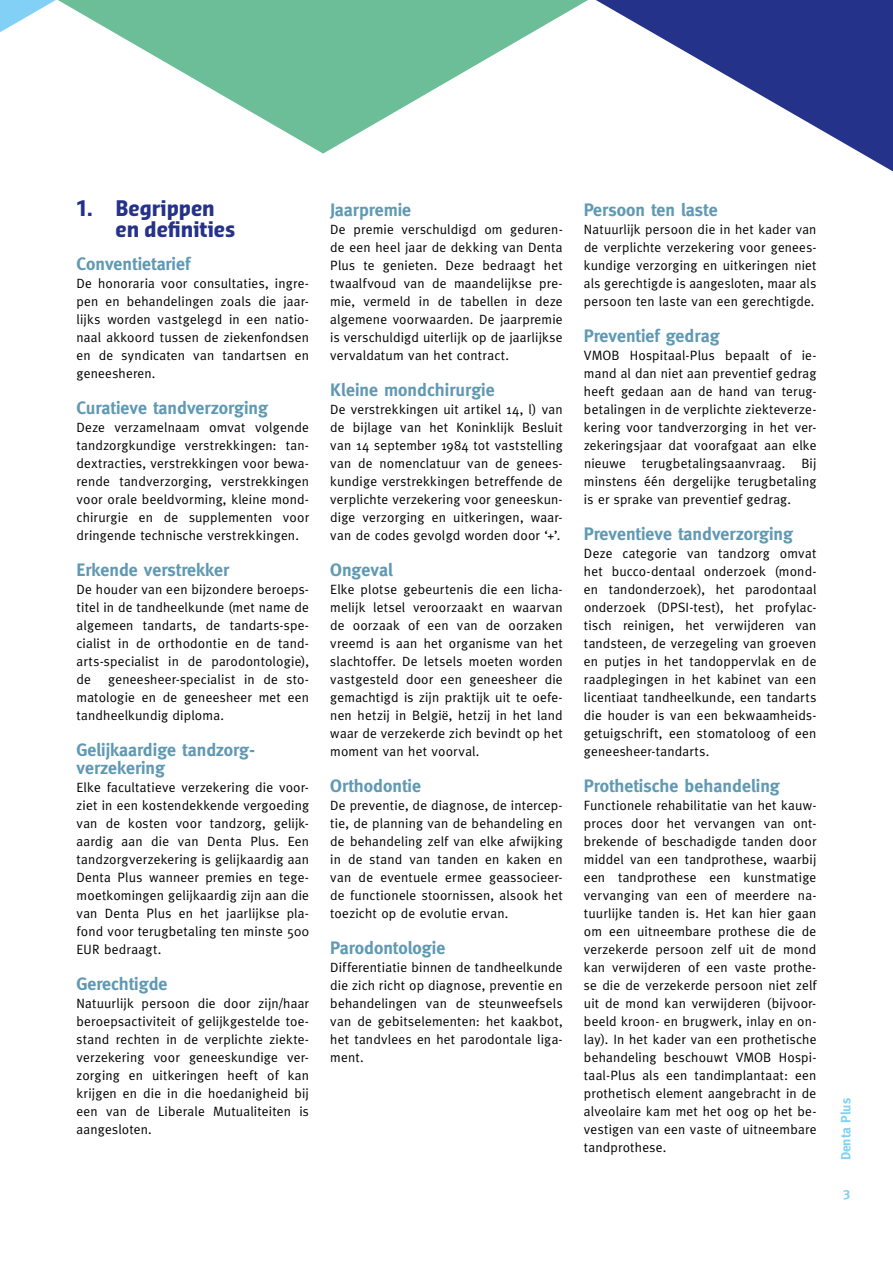
<style>
.page{position:relative;width:893px;height:1263px;background:#fff}
.page>*{position:absolute;margin:0;border:0;box-sizing:border-box;transform-origin:0 0}
.t1{font:700 21px/21px "Sansa Con Pro";color:#25328a}
.t2{font:700 18px/18px "Meta";color:#6099b3}
.t3{font:13.5px/18px "Meta";letter-spacing:.015em;color:#000;text-align:justify}
.t4{font:700 13.5px "Meta";color:#82d0f5}
</style>
<div class="page">
<svg style="left:58px;top:0;width:515px;height:154px;fill:#6cbe98"></svg>
<svg style="left:573px;top:0;width:320px;height:172px"></svg>
<svg style="left:0;top:0;width:56px;height:32px"></svg>
<h1 class="t1" style="left:116px;top:198px;width:121px;text-indent:-39px">1. Begrippen en definities</h1>
<h2 class="t2" style="left:77px;top:255px;width:115px">Conventietarief</h2>
<p class="t3" style="left:77px;top:274px;width:234px">De honoraria voor consultaties, ingre&shy;pen en behandelingen zoals die jaar&shy;lijks worden vastgelegd in een natio&shy;naal akkoord tussen de ziekenfondsen en de syndicaten van tandartsen en geneesheren.</p>
<h2 class="t2" style="left:77px;top:399px;width:193px">Curatieve tandverzorging</h2>
<p class="t3" style="left:77px;top:418px;width:234px">Deze verzamelnaam omvat volgende tandzorgkundige verstrekkingen: tan&shy;dextracties, verstrekkingen voor bewa&shy;rende tandverzorging, verstrekkingen voor orale beeldvorming, kleine mond&shy;chirurgie en de supplementen voor dringende technische verstrekkingen.</p>
<h2 class="t2" style="left:77px;top:561px;width:154px">Erkende verstrekker</h2>
<p class="t3" style="left:77px;top:580px;width:234px">De houder van een bijzondere beroeps&shy;titel in de tandheelkunde (met name de algemeen tandarts, de tandarts-spe&shy;cialist in de orthodontie en de tand&shy;arts-specialist in de parodontologie), de</p>
<p class="t3" style="left:77px;top:670px;width:234px;text-indent:32px">geneesheer-specialist in de sto&shy;matologie en de geneesheer met een tandheelkundig diploma.</p>
<h2 class="t2" style="left:77px;top:741px;width:179px">Gelijkaardige tandzorg&shy;verzekering</h2>
<p class="t3" style="left:77px;top:778px;width:234px">Elke facultatieve verzekering die voor&shy;ziet in een kostendekkende vergoeding van de kosten voor tandzorg, gelijk&shy;aardig aan die van Denta Plus. Een tandzorgverzekering is gelijkaardig aan Denta Plus wanneer premies en tege&shy;moetkomingen gelijkaardig zijn aan die van Denta Plus en het jaarlijkse pla&shy;fond voor terugbetaling ten minste 500<br>EUR bedraagt.</p>
<h2 class="t2" style="left:77px;top:975px;width:93px">Gerechtigde</h2>
<p class="t3" style="left:77px;top:994px;width:234px">Natuurlijk persoon die door zijn/haar beroepsactiviteit of gelijkgestelde toe&shy;stand rechten in de verplichte ziekte&shy;verzekering voor geneeskundige ver&shy;zorging en uitkeringen heeft of kan krijgen en die in die hoedanigheid bij een van de Liberale Mutualiteiten is aangesloten.</p>
<h2 class="t2" style="left:330px;top:201px;width:83px">Jaarpremie</h2>
<p class="t3" style="left:330px;top:220px;width:234px">De premie verschuldigd om geduren&shy;de een heel jaar de dekking van Denta Plus te genieten. Deze bedraagt het twaalfvoud van de maandelijkse pre&shy;mie, vermeld in de tabellen in deze algemene voorwaarden. De jaarpremie is verschuldigd uiterlijk op de jaarlijkse vervaldatum van het contract.</p>
<h2 class="t2" style="left:330px;top:381px;width:166px">Kleine mondchirurgie</h2>
<p class="t3" style="left:330px;top:400px;width:234px">De verstrekkingen uit artikel 14, l) van de bijlage van het Koninklijk Besluit van 14 september 1984 tot vaststelling van de nomenclatuur van de genees&shy;kundige verstrekkingen betreffende de verplichte verzekering voor geneeskun&shy;dige verzorging en uitkeringen, waar&shy;van de codes gevolgd worden door ‘+’.</p>
<h2 class="t2" style="left:330px;top:561px;width:64px">Ongeval</h2>
<p class="t3" style="left:330px;top:580px;width:234px">Elke plotse gebeurtenis die een licha&shy;melijk letsel veroorzaakt en waarvan de oorzaak of een van de oorzaken vreemd is aan het organisme van het slachtoffer. De letsels moeten worden vastgesteld door een geneesheer die gemachtigd is zijn praktijk uit te oefe&shy;nen hetzij in België, hetzij in het land waar de verzekerde zich bevindt op het moment van het voorval.</p>
<h2 class="t2" style="left:330px;top:777px;width:92px">Orthodontie</h2>
<p class="t3" style="left:330px;top:796px;width:234px">De preventie, de diagnose, de intercep&shy;tie, de planning van de behandeling en de behandeling zelf van elke afwijking in de stand van tanden en kaken en van de eventuele ermee geassocieer&shy;de functionele stoornissen, alsook het toezicht op de evolutie ervan.</p>
<h2 class="t2" style="left:330px;top:939px;width:117px">Parodontologie</h2>
<p class="t3" style="left:330px;top:958px;width:234px">Differentiatie binnen de tandheelkunde die zich richt op diagnose, preventie en behandelingen van de steunweefsels van de gebitselementen: het kaakbot, het tandvlees en het parodontale liga&shy;ment.</p>
<h2 class="t2" style="left:584px;top:201px;width:135px">Persoon ten laste</h2>
<p class="t3" style="left:584px;top:220px;width:234px">Natuurlijk persoon die in het kader van de verplichte verzekering voor genees&shy;kundige verzorging en uitkeringen niet als gerechtigde is aangesloten, maar als persoon ten laste van een gerechtigde.</p>
<h2 class="t2" style="left:584px;top:327px;width:137px">Preventief gedrag</h2>
<p class="t3" style="left:584px;top:346px;width:234px">VMOB Hospitaal-Plus bepaalt of ie&shy;mand al dan niet aan preventief gedrag heeft gedaan aan de hand van terug&shy;betalingen in de verplichte ziekteverze&shy;kering voor tandverzorging in het ver&shy;zekeringsjaar dat voorafgaat aan elke nieuwe terugbetalingsaanvraag. Bij minstens één dergelijke terugbetaling is er sprake van preventief gedrag.</p>
<h2 class="t2" style="left:584px;top:525px;width:211px">Preventieve tandverzorging</h2>
<p class="t3" style="left:584px;top:544px;width:234px">Deze categorie van tandzorg omvat het bucco-dentaal onderzoek (mond&shy;en tandonderzoek), het parodontaal onderzoek (DPSI-test), het profylac&shy;tisch reinigen, het verwijderen van tandsteen, de verzegeling van groeven en putjes in het tandoppervlak en de raadplegingen in het kabinet van een licentiaat tandheelkunde, een tandarts die houder is van een bekwaamheids&shy;getuigschrift, een stomatoloog of een geneesheer-tandarts.</p>
<h2 class="t2" style="left:584px;top:777px;width:197px">Prothetische behandeling</h2>
<p class="t3" style="left:584px;top:796px;width:234px">Functionele rehabilitatie van het kauw&shy;proces door het vervangen van ont&shy;brekende of beschadigde tanden door middel van een tandprothese, waarbij een tandprothese een kunstmatige vervanging van een of meerdere na&shy;tuurlijke tanden is. Het kan hier gaan om een uitneembare prothese die de verzekerde persoon zelf uit de mond kan verwijderen of een vaste prothe&shy;se die de verzekerde persoon niet zelf uit de mond kan verwijderen (bijvoor&shy;beeld kroon- en brugwerk, inlay en on&shy;lay). In het kader van een prothetische behandeling beschouwt VMOB Hospi&shy;taal-Plus als een tandimplantaat: een prothetisch element aangebracht in de alveolaire kam met het oog op het be&shy;vestigen van een vaste of uitneembare tandprothese.</p>
<p class="t4" style="left:838px;top:1160px;width:64px;rotate:-90deg">Denta Plus</p>
<p class="t4" style="left:843px;top:1184px;width:9px">3</p>
</div>
